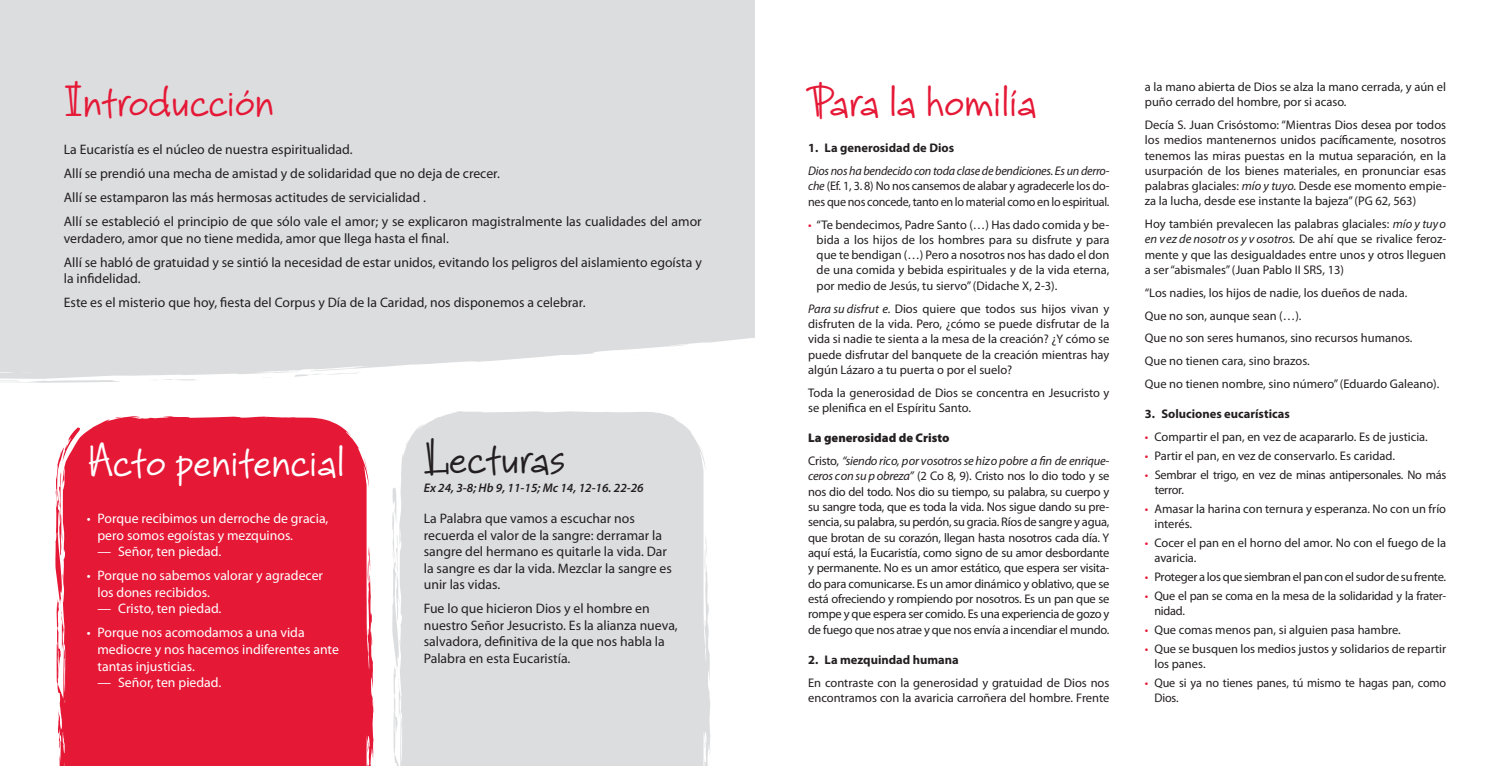
<style>
.page{position:relative;width:1510px;height:766px;background:#fff}
.page>*{position:absolute;margin:0;border:0;box-sizing:border-box;transform-origin:0 0}
.LADILLO{font:45px "Bruno JB Std";color:#e51836}
.LADILLO-2{font:45px "Bruno JB Std";color:#fff}
.LADILLO-3{font:45px "Bruno JB Std";color:#231f20}
.TXT{font:13.75px/16.5px "Myriad Pro";color:#231f20}
.TXT-2{font:13.75px/16.5px "Myriad Pro";color:#fff}
.TXT-3{font:12.5px/15.2px "Myriad Pro";color:#231f20}
.TXT-4{font:12.5px/15.2px "Myriad Pro";letter-spacing:-.02em;color:#231f20}
.TXT-5{font:700 12.5px "Myriad Pro";color:#231f20}
.TXT-6{font:italic 600 12.5px "Myriad Pro";color:#231f20}
.TXT-7{font:900 12.5px "Myriad Pro";color:#231f20}
.s1{font-style:italic}
.s2{color:#e51836}
</style>
<div class="page">
<div style="left:58px;top:416px;width:315px;height:349px;background:#e51836"></div>
<svg style="left:360px;top:487px;width:11px;height:99px"></svg>
<svg style="left:73px;top:738px;width:2px;height:8px"></svg>
<div style="left:55px;top:426px;width:152px;height:290px;background:#e51836"></div>
<svg style="left:111px;top:416px;width:11px;height:3px"></svg>
<svg style="left:218px;top:422px;width:68px;height:7px"></svg>
<svg style="left:363px;top:456px;width:4px;height:15px"></svg>
<div style="left:0;top:0;width:755px;height:383px;background:#dcdddf"></div>
<div style="left:434px;top:411px;width:276px;height:354px;background:#dcdddf"></div>
<svg style="left:697px;top:472px;width:11px;height:103px"></svg>
<svg style="left:528px;top:416px;width:71px;height:5px"></svg>
<svg style="left:475px;top:420px;width:29px;height:2px"></svg>
<svg style="left:392px;top:420px;width:72px;height:345px"></svg>
<svg style="left:697px;top:440px;width:7px;height:16px"></svg>
<p class="LADILLO" style="left:64px;top:72px;width:212px">Introducción</p>
<p class="LADILLO" style="left:808px;top:72px;width:230px">Para la homilía</p>
<p class="TXT-5" style="left:808px;top:140px;width:147px">1. La generosidad de Dios</p>
<p class="TXT-3" style="left:808px;top:163px;width:303px;text-align:justify"><span class="s1">Dios nos ha bendecido con toda clase de bendiciones. Es un derro&shy;che</span> (Ef. 1, 3. 8) No nos cansemos de alabar y agradecerle los do&shy;nes que nos concede, tanto en lo material como en lo espiritual.</p>
<p class="TXT-3" style="left:816px;top:217px;width:294px;text-align:justify;text-indent:-8px"><span class="s2">•</span> “Te bendecimos, Padre Santo (…) Has dado comida y be&shy;bida a los hijos de los hombres para su disfrute y para que te bendigan (…) Pero a nosotros nos has dado el don de una comida y bebida espirituales y de la vida eterna, por medio de Jesús, tu siervo” (Didache X, 2-3).</p>
<p class="TXT-3" style="left:808px;top:301px;width:303px;text-align:justify"><span class="s1">Para su disfrut e.</span> Dios quiere que todos sus hijos vivan y disfruten de la vida. Pero, ¿cómo se puede disfrutar de la vida si nadie te sienta a la mesa de la creación? ¿Y cómo se puede disfrutar del banquete de la creación mientras hay algún Lázaro a tu puerta o por el suelo?</p>
<p class="TXT-3" style="left:808px;top:385px;width:303px">Toda la generosidad de Dios se concentra en Jesucristo y se plenifica en el Espíritu Santo.</p>
<p class="TXT-7" style="left:808px;top:429px;width:143px">La generosidad de Cristo</p>
<p class="TXT-3" style="left:808px;top:453px;width:303px;text-align:justify">Cristo, <span class="s1">“siendo rico, por vosotros se hizo pobre a fin de enrique&shy;ceros con su p obreza”</span> (2 Co 8, 9). Cristo nos lo dio todo y se nos dio del todo. Nos dio su tiempo, su palabra, su cuerpo y su sangre toda, que es toda la vida. Nos sigue dando su pre&shy;sencia, su palabra, su perdón, su gracia. Ríos de sangre y agua, que brotan de su corazón, llegan hasta nosotros cada día. Y aquí está, la Eucaristía, como signo de su amor desbordante y permanente. No es un amor estático, que espera ser visita&shy;do para comunicarse. Es un amor dinámico y oblativo, que se está ofreciendo y rompiendo por nosotros. Es un pan que se rompe y que espera ser comido. Es una experiencia de gozo y de fuego que nos atrae y que nos envía a incendiar el mundo.</p>
<p class="TXT-5" style="left:808px;top:651px;width:152px">2. La mezquindad humana</p>
<p class="TXT-3" style="left:808px;top:675px;width:303px">En contraste con la generosidad y gratuidad de Dios nos encontramos con la avaricia carroñera del hombre. Frente</p>
<p class="TXT" style="left:64px;top:142px;width:290px">La Eucaristía es el núcleo de nuestra espiritualidad.</p>
<p class="TXT" style="left:64px;top:166px;width:437px">Allí se prendió una mecha de amistad y de solidaridad que no deja de crecer.</p>
<p class="TXT" style="left:64px;top:190px;width:364px">Allí se estamparon las más hermosas actitudes de servicialidad .</p>
<p class="TXT" style="left:64px;top:214px;width:639px">Allí se estableció el principio de que sólo vale el amor; y se explicaron magistralmente las cualidades del amor verdadero, amor que no tiene medida, amor que llega hasta el final.</p>
<p class="TXT" style="left:64px;top:254px;width:639px">Allí se habló de gratuidad y se sintió la necesidad de estar unidos, evitando los peligros del aislamiento egoísta y la infidelidad.</p>
<p class="TXT" style="left:64px;top:295px;width:523px">Este es el misterio que hoy, fiesta del Corpus y Día de la Caridad, nos disponemos a celebrar.</p>
<p class="LADILLO-3" style="left:424px;top:429px;width:143px">Lecturas</p>
<p class="TXT-6" style="left:424px;top:479px;width:221px">Ex 24, 3-8; Hb 9, 11-15; Mc 14, 12-16. 22-26</p>
<p class="TXT" style="left:424px;top:510px;width:249px">La Palabra que vamos a escuchar nos recuerda el valor de la sangre: derramar la sangre del hermano es quitarle la vida. Dar la sangre es dar la vida. Mezclar la sangre es unir las vidas.</p>
<p class="TXT" style="left:424px;top:600px;width:255px">Fue lo que hicieron Dios y el hombre en nuestro Señor Jesucristo. Es la alianza nueva, salvadora, definitiva de la que nos habla la Palabra en esta Eucaristía.</p>
<p class="LADILLO-2" style="left:87px;top:432px;width:259px">Acto penitencial</p>
<p class="TXT-2" style="left:97px;top:510px;width:232px;text-indent:-11px">• Porque recibimos un derroche de gracia, pero somos egoístas y mezquinos.</p>
<p class="TXT-2" style="left:97px;top:543px;width:125px">— Señor, ten piedad.</p>
<p class="TXT-2" style="left:97px;top:567px;width:227px;text-indent:-11px">• Porque no sabemos valorar y agradecer los dones recibidos.</p>
<p class="TXT-2" style="left:97px;top:600px;width:125px">— Cristo, ten piedad.</p>
<p class="TXT-2" style="left:97px;top:624px;width:243px;text-indent:-11px">• Porque nos acomodamos a una vida mediocre y nos hacemos indiferentes ante tantas injusticias.</p>
<p class="TXT-2" style="left:97px;top:674px;width:125px">— Señor, ten piedad.</p>
<p class="TXT-3" style="left:1144px;top:79px;width:303px">a la mano abierta de Dios se alza la mano cerrada, y aún el puño cerrado del hombre, por si acaso.</p>
<p class="TXT-3" style="left:1144px;top:117px;width:303px;text-align:justify">Decía S. Juan Crisóstomo: “Mientras Dios desea por todos los medios mantenernos unidos pacíficamente, nosotros tenemos las miras puestas en la mutua separación, en la usurpación de los bienes materiales, en pronunciar esas palabras glaciales: <span class="s1">mío y tuyo.</span> Desde ese momento empie&shy;za la lucha, desde ese instante la bajeza” (PG 62, 563)</p>
<p class="TXT-3" style="left:1144px;top:216px;width:303px;text-align:justify">Hoy también prevalecen las palabras glaciales: <span class="s1">mío y tuyo en vez de nosotr os y v osotros.</span> De ahí que se rivalice feroz&shy;mente y que las desigualdades entre unos y otros lleguen a ser “abismales” (Juan Pablo II SRS, 13)</p>
<p class="TXT-3" style="left:1144px;top:285px;width:264px">“Los nadies, los hijos de nadie, los dueños de nada.</p>
<p class="TXT-3" style="left:1144px;top:308px;width:158px">Que no son, aunque sean (…).</p>
<p class="TXT-3" style="left:1144px;top:330px;width:269px">Que no son seres humanos, sino recursos humanos.</p>
<p class="TXT-3" style="left:1144px;top:353px;width:166px">Que no tienen cara, sino brazos.</p>
<p class="TXT-3" style="left:1144px;top:376px;width:296px">Que no tienen nombre, sino número” (Eduardo Galeano).</p>
<p class="TXT-5" style="left:1144px;top:406px;width:146px">3. Soluciones eucarísticas</p>
<p class="TXT-3" style="left:1144px;top:429px;width:284px"><span class="s2">•</span> Compartir el pan, en vez de acapararlo. Es de justicia.</p>
<p class="TXT-3" style="left:1144px;top:448px;width:252px"><span class="s2">•</span> Partir el pan, en vez de conservarlo. Es caridad.</p>
<p class="TXT-4" style="left:1154px;top:467px;width:293px;text-indent:-10px"><span class="s2">•</span> Sembrar el trigo, en vez de minas antipersonales. No más terror.</p>
<p class="TXT-3" style="left:1154px;top:501px;width:293px;text-indent:-10px"><span class="s2">•</span> Amasar la harina con ternura y esperanza. No con un frío interés.</p>
<p class="TXT-3" style="left:1154px;top:535px;width:293px;text-indent:-10px"><span class="s2">•</span> Cocer el pan en el horno del amor. No con el fuego de la avaricia.</p>
<p class="TXT-4" style="left:1144px;top:569px;width:303px"><span class="s2">•</span> Proteger a los que siembran el pan con el sudor de su frente.</p>
<p class="TXT-4" style="left:1154px;top:588px;width:293px;text-indent:-10px"><span class="s2">•</span> Que el pan se coma en la mesa de la solidaridad y la frater&shy;nidad.</p>
<p class="TXT-3" style="left:1144px;top:622px;width:257px"><span class="s2">•</span> Que comas menos pan, si alguien pasa hambre.</p>
<p class="TXT-3" style="left:1154px;top:641px;width:293px;text-indent:-10px"><span class="s2">•</span> Que se busquen los medios justos y solidarios de repartir los panes.</p>
<p class="TXT-3" style="left:1154px;top:675px;width:293px;text-indent:-10px"><span class="s2">•</span> Que si ya no tienes panes, tú mismo te hagas pan, como<br>Dios.</p>
</div>
